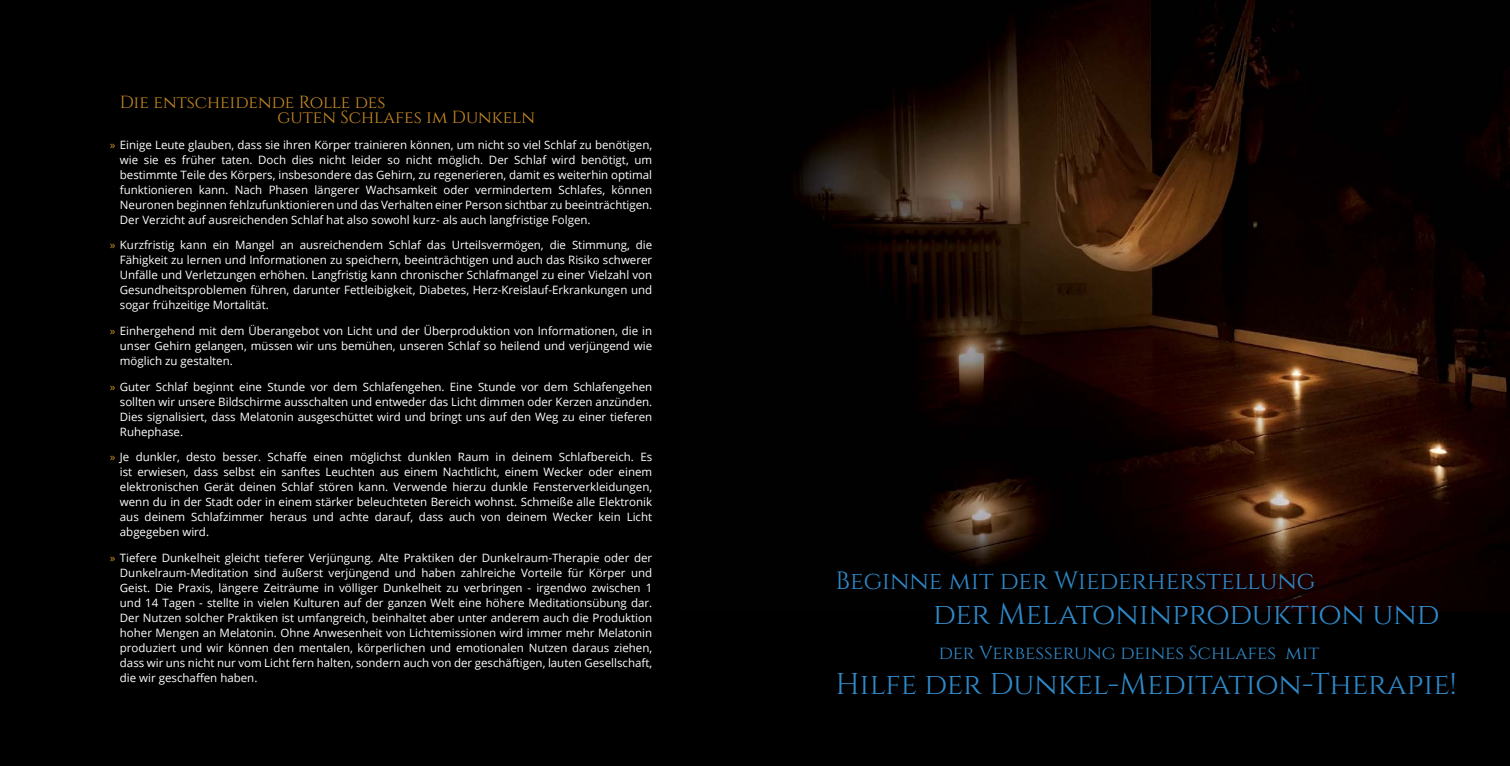
<style>
.page{position:relative;width:1510px;height:766px;background:#fff}
.page>*{position:absolute;margin:0;border:0;box-sizing:border-box;transform-origin:0 0}
.t1{font:30px "Cinzel";color:#2f89c9}
.t2{font:25px "Cinzel";letter-spacing:-.005em;color:#2f89c9}
.t3{font:18.75px "Cinzel";color:#2f89c9}
.t4{font:17.5px/15px "Cinzel";color:#c88a24}
.t5{font:11.5px/15px "Open Sans";color:#fff;text-align:justify}
.s1{color:#c88a24}
</style>
<div class="page">
<div style="left:0;top:0;width:1509px;height:765px;background:#000"></div>
<img style="left:794px;top:0;width:715px;height:611px">
<h3 class="t4" style="left:277px;top:94px;width:259px;text-indent:-158px">Die entscheidende Rolle des<br>guten Schlafes im Dunkeln</h3>
<p class="t5" style="left:120px;top:136px;width:534px;text-indent:-10px"><span class="s1">»</span> Einige Leute glauben, dass sie ihren Körper trainieren können, um nicht so viel Schlaf zu benötigen, wie sie es früher taten. Doch dies nicht leider so nicht möglich. Der Schlaf wird benötigt, um bestimmte Teile des Körpers, insbesondere das Gehirn, zu regenerieren, damit es weiterhin optimal funktionieren kann. Nach Phasen längerer Wachsamkeit oder vermindertem Schlafes, können Neuronen beginnen fehlzufunktionieren und das Verhalten einer Person sichtbar zu beeinträchtigen.<br>Der Verzicht auf ausreichenden Schlaf hat also sowohl kurz- als auch langfristige Folgen.</p>
<p class="t5" style="left:120px;top:237px;width:534px;text-indent:-10px"><span class="s1">»</span> Kurzfristig kann ein Mangel an ausreichendem Schlaf das Urteilsvermögen, die Stimmung, die Fähigkeit zu lernen und Informationen zu speichern, beeinträchtigen und auch das Risiko schwerer Unfälle und Verletzungen erhöhen. Langfristig kann chronischer Schlafmangel zu einer Vielzahl von Gesundheitsproblemen führen, darunter Fettleibigkeit, Diabetes, Herz-Kreislauf-Erkrankungen und sogar frühzeitige Mortalität.</p>
<p class="t5" style="left:120px;top:323px;width:534px;text-indent:-10px"><span class="s1">»</span> Einhergehend mit dem Überangebot von Licht und der Überproduktion von Informationen, die in unser Gehirn gelangen, müssen wir uns bemühen, unseren Schlaf so heilend und verjüngend wie möglich zu gestalten.</p>
<p class="t5" style="left:120px;top:378px;width:534px;text-indent:-10px"><span class="s1">»</span> Guter Schlaf beginnt eine Stunde vor dem Schlafengehen. Eine Stunde vor dem Schlafengehen sollten wir unsere Bildschirme ausschalten und entweder das Licht dimmen oder Kerzen anzünden.<br>Dies signalisiert, dass Melatonin ausgeschüttet wird und bringt uns auf den Weg zu einer tieferen Ruhephase.</p>
<p class="t5" style="left:120px;top:449px;width:534px;text-indent:-10px"><span class="s1">»</span> Je dunkler, desto besser. Schaffe einen möglichst dunklen Raum in deinem Schlafbereich. Es ist erwiesen, dass selbst ein sanftes Leuchten aus einem Nachtlicht, einem Wecker oder einem elektronischen Gerät deinen Schlaf stören kann. Verwende hierzu dunkle Fensterverkleidungen, wenn du in der Stadt oder in einem stärker beleuchteten Bereich wohnst. Schmeiße alle Elektronik aus deinem Schlafzimmer heraus und achte darauf, dass auch von deinem Wecker kein Licht abgegeben wird.</p>
<p class="t5" style="left:120px;top:550px;width:534px;text-indent:-10px"><span class="s1">»</span> Tiefere Dunkelheit gleicht tieferer Verjüngung. Alte Praktiken der Dunkelraum-Therapie oder der Dunkelraum-Meditation sind äußerst verjüngend und haben zahlreiche Vorteile für Körper und Geist. Die Praxis, längere Zeiträume in völliger Dunkelheit zu verbringen - irgendwo zwischen 1 und 14 Tagen - stellte in vielen Kulturen auf der ganzen Welt eine höhere Meditationsübung dar.<br>Der Nutzen solcher Praktiken ist umfangreich, beinhaltet aber unter anderem auch die Produktion hoher Mengen an Melatonin. Ohne Anwesenheit von Lichtemissionen wird immer mehr Melatonin produziert und wir können den mentalen, körperlichen und emotionalen Nutzen daraus ziehen, dass wir uns nicht nur vom Licht fern halten, sondern auch von der geschäftigen, lauten Gesellschaft, die wir geschaffen haben.</p>
<h2 class="t2" style="left:835px;top:566px;width:481px">Beginne mit der Wiederherstellung</h2>
<h1 class="t1" style="left:933px;top:596px;width:508px">der Melatoninproduktion und</h1>
<h3 class="t3" style="left:938px;top:642px;width:382px">der Verbesserung deines Schlafes mit</h3>
<h1 class="t1" style="left:835px;top:666px;width:622px">Hilfe der Dunkel-Meditation-Therapie!</h1>
</div>
